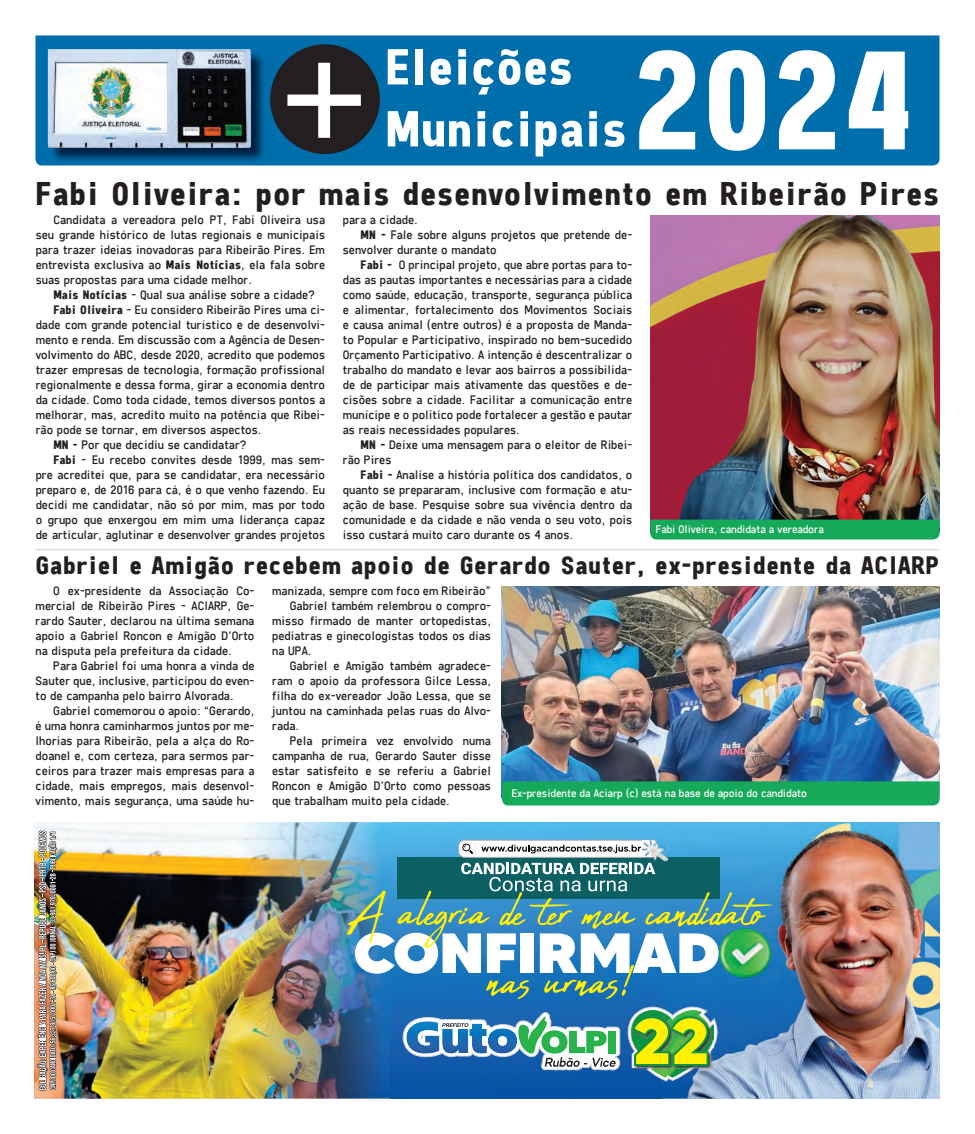
<style>
.page{position:relative;width:975px;height:1134px;background:#fff}
.page>*{position:absolute;margin:0;border:0;box-sizing:border-box;transform-origin:0 0}
.t1{font:154.5px "N Haas Grotesk TX Pro 55 Rg";color:#fff}
.t2{font:700 143.12px "Freeroad";color:#fff}
.t3{font:700 51.62px/62px "Freeroad";color:#fff}
.t4{font:36.75px "N Haas Grotesk TX Pro 55 Rg";color:#231f20}
.t5{font:700 33.5px "Freeroad";letter-spacing:.02em;color:#231f20}
.t6{font:700 25.75px "Freeroad";letter-spacing:.02em;color:#231f20}
.t7{font:12.5px/15px "Freeroad";color:#231f20;text-align:justify}
.t8{font:11.25px "Freeroad";letter-spacing:-.01em;color:#fff}
.s1{font-weight:700}
</style>
<div class="page">
<div style="left:35px;top:35px;width:904px;height:130px;background:#006eab"></div>
<div style="left:270px;top:44px;width:110px;height:110px;background:#231f20;border-radius:50%"></div>
<img style="left:50px;top:51px;width:216px;height:112px">
<img style="left:48px;top:49px;width:203px;height:99px">
<img style="left:50px;top:51px;width:201px;height:97px">
<img style="left:650px;top:215px;width:289px;height:305px">
<div style="left:650px;top:520px;width:289px;height:19px;background:#16a959"></div>
<hr style="left:36px;top:549px;width:903px;height:1px;background:#d4d5d7">
<svg style="left:390px;top:822px;width:549px;height:276px"></svg>
<img style="left:34px;top:822px;width:356px;height:276px">
<img style="left:663px;top:825px;width:276px;height:273px">
<img style="left:34px;top:830px;width:24px;height:261px">
<svg style="left:403px;top:1012px;width:217px;height:58px"></svg>
<img style="left:627px;top:1007px;width:90px;height:74px">
<div style="left:397px;top:857px;width:322px;height:41px;background:#0c6064"></div>
<svg style="left:347px;top:863px;width:426px;height:136px"></svg>
<div style="left:458px;top:840px;width:200px;height:17px;background:#fff;border-radius:6px"></div>
<div style="left:458px;top:840px;width:200px;height:17px;border:1px solid #b1b1b1;border-radius:6px"></div>
<svg style="left:462px;top:843px;width:179px;height:11px"></svg>
<img style="left:643px;top:841px;width:24px;height:20px">
<img style="left:502px;top:586px;width:437px;height:195px">
<div style="left:502px;top:781px;width:437px;height:24px;background:#16a959"></div>
<h3 class="t4" style="left:312px;top:40px;width:24px">+</h3>
<h1 class="t1" style="left:278px;top:9px;width:94px">+</h1>
<h3 class="t3" style="left:385px;top:41px;width:243px">Eleições<br>Municipais</h3>
<h2 class="t2" style="left:632px;top:50px;width:284px">2024</h2>
<h3 class="t5" style="left:35px;top:182px;width:905px">Fabi Oliveira: por mais desenvolvimento em Ribeirão Pires</h3>
<p class="t7" style="left:36px;top:213px;width:291px;text-indent:18px">Candidata a vereadora pelo PT, Fabi Oliveira usa seu grande histórico de lutas regionais e municipais para trazer ideias inovadoras para Ribeirão Pires. Em entrevista exclusiva ao <span class="s1">Mais Notícias</span>, ela fala sobre suas propostas para uma cidade melhor.</p>
<p class="t7" style="left:53px;top:288px;width:263px"><span class="s1">Mais Notícias</span> – Qual sua análise sobre a cidade?</p>
<p class="t7" style="left:53px;top:303px;width:273px"><span class="s1">Fabi Oliveira</span> – Eu considero Ribeirão Pires uma ci-</p>
<p class="t7" style="left:36px;top:318px;width:291px">dade com grande potencial turístico e de desenvolvi-</p>
<p class="t7" style="left:36px;top:333px;width:291px">mento e renda. Em discussão com a Agência de Desen-</p>
<p class="t7" style="left:36px;top:348px;width:291px">volvimento do ABC, desde 2020, acredito que podemos</p>
<p class="t7" style="left:36px;top:363px;width:291px">trazer empresas de tecnologia, formação profissional</p>
<p class="t7" style="left:36px;top:378px;width:291px">regionalmente e dessa forma, girar a economia dentro</p>
<p class="t7" style="left:36px;top:393px;width:291px">da cidade. Como toda cidade, temos diversos pontos a</p>
<p class="t7" style="left:36px;top:408px;width:291px">melhorar, mas, acredito muito na potência que Ribei-</p>
<p class="t7" style="left:36px;top:423px;width:227px">rão pode se tornar, em diversos aspectos.</p>
<p class="t7" style="left:53px;top:438px;width:195px"><span class="s1">MN –</span> Por que decidiu se candidatar?</p>
<p class="t7" style="left:53px;top:453px;width:273px"><span class="s1">Fabi</span> – Eu recebo convites desde 1999, mas sem-</p>
<p class="t7" style="left:36px;top:468px;width:291px">pre acreditei que, para se candidatar, era necessário</p>
<p class="t7" style="left:36px;top:483px;width:291px">preparo e, de 2016 para cá, é o que venho fazendo. Eu</p>
<p class="t7" style="left:36px;top:498px;width:291px">decidi me candidatar, não só por mim, mas por todo</p>
<p class="t7" style="left:36px;top:513px;width:291px">o grupo que enxergou em mim uma liderança capaz</p>
<p class="t7" style="left:36px;top:528px;width:291px">de articular, aglutinar e desenvolver grandes projetos</p>
<p class="t7" style="left:343px;top:213px;width:76px">para a cidade.</p>
<p class="t7" style="left:360px;top:228px;width:273px"><span class="s1">MN –</span> Fale sobre alguns projetos que pretende de-</p>
<p class="t7" style="left:343px;top:243px;width:155px">senvolver durante o mandato</p>
<p class="t7" style="left:360px;top:258px;width:273px"><span class="s1">Fabi –</span> O principal projeto, que abre portas para to-</p>
<p class="t7" style="left:343px;top:273px;width:291px">das as pautas importantes e necessárias para a cidade</p>
<p class="t7" style="left:343px;top:288px;width:291px">como saúde, educação, transporte, segurança pública</p>
<p class="t7" style="left:343px;top:303px;width:291px">e alimentar, fortalecimento dos Movimentos Sociais</p>
<p class="t7" style="left:343px;top:318px;width:291px">e causa animal (entre outros) é a proposta de Manda-</p>
<p class="t7" style="left:343px;top:333px;width:291px">to Popular e Participativo, inspirado no bem-sucedido</p>
<p class="t7" style="left:343px;top:348px;width:291px">Orçamento Participativo. A intenção é descentralizar o</p>
<p class="t7" style="left:343px;top:363px;width:291px">trabalho do mandato e levar aos bairros a possibilida-</p>
<p class="t7" style="left:343px;top:378px;width:291px">de de participar mais ativamente das questões e de-</p>
<p class="t7" style="left:343px;top:393px;width:291px">cisões sobre a cidade. Facilitar a comunicação entre</p>
<p class="t7" style="left:343px;top:408px;width:291px">munícipe e o político pode fortalecer a gestão e pautar</p>
<p class="t7" style="left:343px;top:423px;width:178px">as reais necessidades populares.</p>
<p class="t7" style="left:360px;top:438px;width:273px"><span class="s1">MN –</span> Deixe uma mensagem para o eleitor de Ribei-</p>
<p class="t7" style="left:343px;top:453px;width:50px">rão Pires</p>
<p class="t7" style="left:360px;top:468px;width:273px"><span class="s1">Fabi -</span> Analise a história política dos candidatos, o</p>
<p class="t7" style="left:343px;top:483px;width:291px">quanto se prepararam, inclusive com formação e atu-</p>
<p class="t7" style="left:343px;top:498px;width:291px">ação de base. Pesquise sobre sua vivência dentro da</p>
<p class="t7" style="left:343px;top:513px;width:291px">comunidade e da cidade e não venda o seu voto, pois</p>
<p class="t7" style="left:343px;top:528px;width:232px">isso custará muito caro durante os 4 anos.</p>
<p class="t8" style="left:656px;top:524px;width:169px">Fabi Oliveira, candidata a vereadora</p>
<h3 class="t6" style="left:36px;top:556px;width:905px">Gabriel e Amigão recebem apoio de Gerardo Sauter, ex-presidente da ACIARP</h3>
<p class="t7" style="left:36px;top:584px;width:220px;text-indent:18px">O ex-presidente da Associação Co&shy;mercial de Ribeirão Pires - ACIARP, Ge&shy;rardo Sauter, declarou na última semana apoio a Gabriel Roncon e Amigão D’Orto na disputa pela prefeitura da cidade.</p>
<p class="t7" style="left:36px;top:659px;width:220px;text-indent:18px">Para Gabriel foi uma honra a vinda de Sauter que, inclusive, participou do even&shy;to de campanha pelo bairro Alvorada.</p>
<p class="t7" style="left:36px;top:704px;width:220px;text-indent:18px">Gabriel comemorou o apoio: “Gerardo, é uma honra caminharmos juntos por me&shy;lhorias para Ribeirão, pela a alça do Ro&shy;doanel e, com certeza, para sermos par&shy;ceiros para trazer mais empresas para a cidade, mais empregos, mais desenvol&shy;vimento, mais segurança, uma saúde hu-</p>
<p class="t7" style="left:272px;top:584px;width:220px">manizada, sempre com foco em Ribeirão”</p>
<p class="t7" style="left:290px;top:599px;width:203px">Gabriel também relembrou o compro-</p>
<p class="t7" style="left:272px;top:614px;width:220px">misso firmado de manter ortopedistas,</p>
<p class="t7" style="left:272px;top:629px;width:220px">pediatras e ginecologistas todos os dias</p>
<p class="t7" style="left:272px;top:644px;width:41px">na UPA.</p>
<p class="t7" style="left:290px;top:659px;width:203px">Gabriel e Amigão também agradece-</p>
<p class="t7" style="left:272px;top:674px;width:220px">ram o apoio da professora Gilce Lessa,</p>
<p class="t7" style="left:272px;top:689px;width:220px">filha do ex-vereador João Lessa, que se</p>
<p class="t7" style="left:272px;top:704px;width:220px">juntou na caminhada pelas ruas do Alvo-</p>
<p class="t7" style="left:272px;top:719px;width:29px">rada.</p>
<p class="t7" style="left:290px;top:734px;width:203px">Pela primeira vez envolvido numa</p>
<p class="t7" style="left:272px;top:749px;width:220px">campanha de rua, Gerardo Sauter disse</p>
<p class="t7" style="left:272px;top:764px;width:220px">estar satisfeito e se referiu a Gabriel</p>
<p class="t7" style="left:272px;top:779px;width:220px">Roncon e Amigão D’Orto como pessoas</p>
<p class="t7" style="left:272px;top:794px;width:179px">que trabalham muito pela cidade.</p>
<p class="t8" style="left:511px;top:788px;width:296px">Ex-presidente da Aciarp (c) está na base de apoio do candidato</p>
</div>
